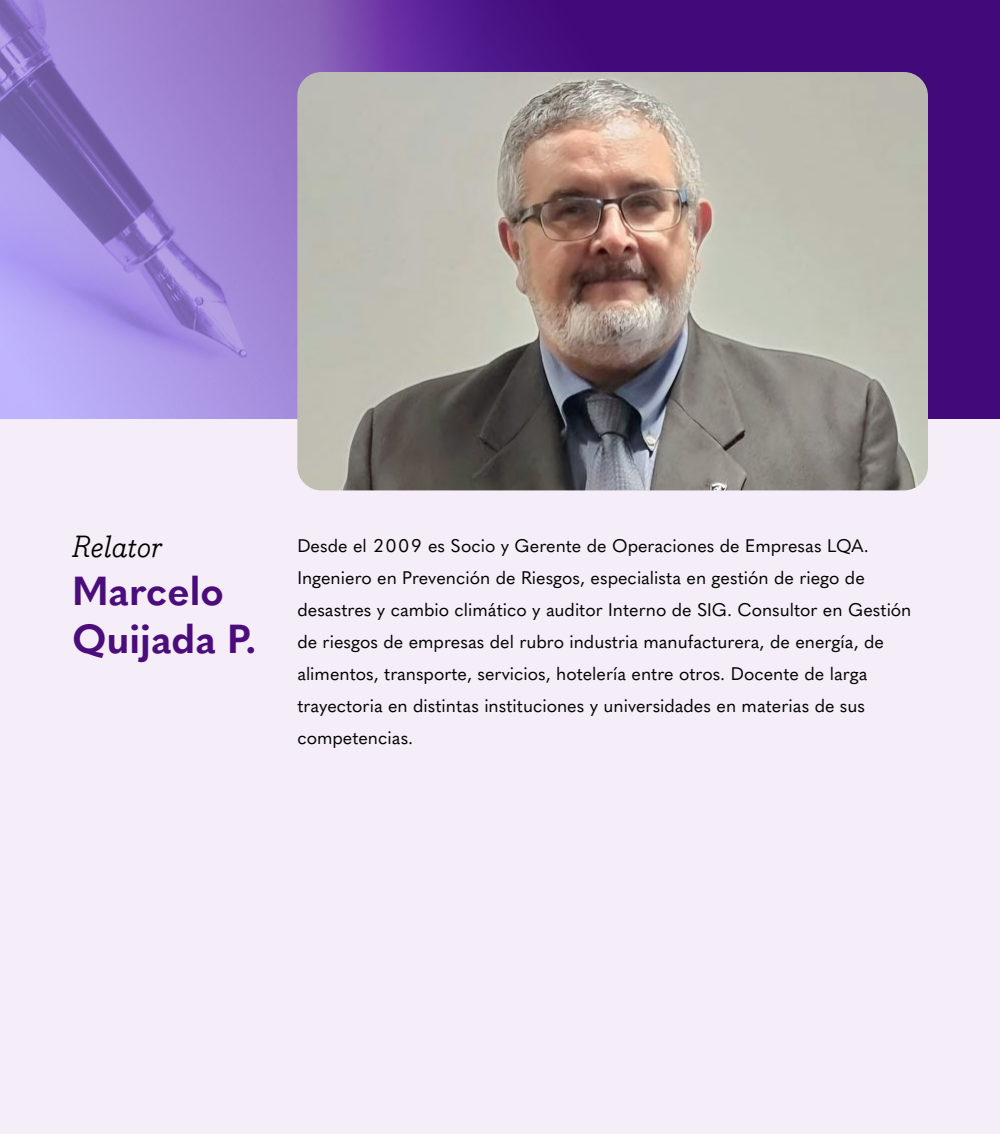
<style>
.page{position:relative;width:1000px;height:1134px;background:#f5edf7}
.page>*{position:absolute;margin:0;border:0;box-sizing:border-box;transform-origin:0 0}
.t1{font:700 40px/48px "Quasimoda";color:#4b0d7b}
.t2{font:italic 30px "Bodoni Egyptian Pro";color:#000}
.t3{font:18px/32px "Quasimoda";color:#000}
</style>
<div class="page">
<div style="left:0;top:0;width:1000px;height:418px;background:#410979"></div>
<img style="left:0;top:0;width:490px;height:418px">
<img style="left:297px;top:72px;width:631px;height:418px">
<h2 class="t2" style="left:72px;top:528px;width:92px">Relator</h2>
<h1 class="t1" style="left:72px;top:564px;width:186px">Marcelo<br>Quijada P.</h1>
<p class="t3" style="left:297px;top:529px;width:616px">Desde el 2009 es Socio y Gerente de Operaciones de Empresas LQA.<br>Ingeniero en Prevención de Riesgos, especialista en gestión de riego de desastres y cambio climático y auditor Interno de SIG. Consultor en Gestión de riesgos de empresas del rubro industria manufacturera, de energía, de alimentos, transporte, servicios, hotelería entre otros. Docente de larga trayectoria en distintas instituciones y universidades en materias de sus competencias.</p>
</div>
